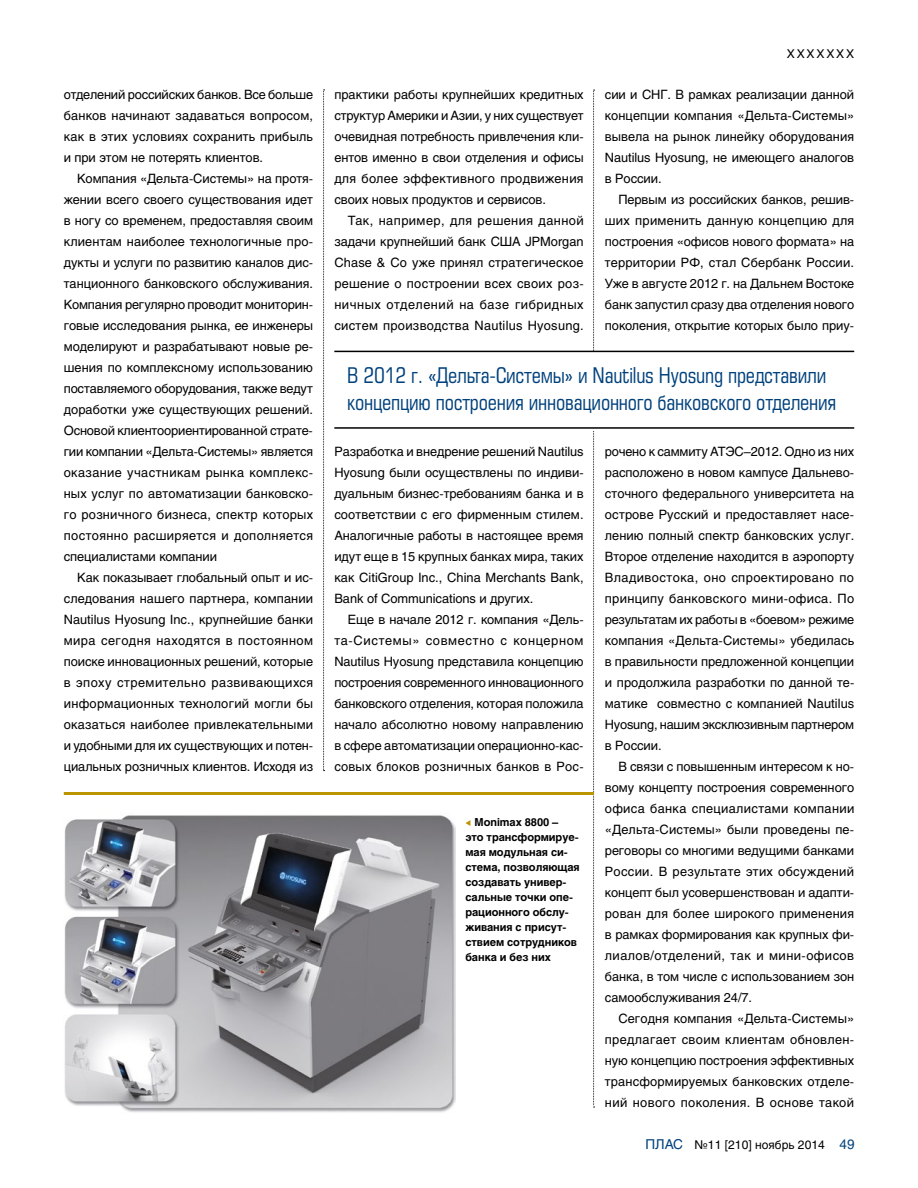
<style>
.page{position:relative;width:918px;height:1188px;background:#fff}
.page>*{position:absolute;margin:0;border:0;box-sizing:border-box;transform-origin:0 0}
.t1{font:21px/27px "Europe Condensed C";letter-spacing:-.01em;color:#00417c}
.t2{font:12.75px/21px "Helios C";letter-spacing:-.005em;color:#000;text-align:justify}
.t3{font:12px "Helios C";color:#000}
.t4{font:12px "Helios C";letter-spacing:.15em;color:#000}
.t5{font:700 10.95px/15px "Helios C";letter-spacing:-.005em;color:#000}
.s1{font-size:13.5px;color:#00417c}
</style>
<div class="page">
<svg style="left:593px;top:90px;width:2px;height:1018px"></svg>
<svg style="left:323px;top:90px;width:2px;height:681px"></svg>
<img style="left:64px;top:815px;width:392px;height:298px">
<div style="left:334px;top:351px;width:520px;height:79px;background:#fff"></div>
<hr style="left:334px;top:351px;width:520px;height:1px;background:#000">
<hr style="left:334px;top:427px;width:520px;height:2px;background:#000">
<hr style="left:64px;top:792px;width:530px;height:3px;background:#bb9500">
<svg style="left:465px;top:820px;width:5px;height:6px"></svg>
<p class="t2" style="left:64px;top:84px;width:251px">отделений российских банков. Все больше банков начинают задаваться вопросом, как в этих условиях сохранить прибыль и при этом не потерять клиентов.</p>
<p class="t2" style="left:64px;top:168px;width:251px;text-indent:14px">Компания «Дельта-Системы» на протя&shy;жении всего своего существования идет в ногу со временем, предоставляя своим клиентам наиболее технологичные про&shy;дукты и услуги по развитию каналов дис&shy;танционного банковского обслуживания.<br>Компания регулярно проводит мониторин&shy;говые исследования рынка, ее инженеры моделируют и разрабатывают новые ре&shy;шения по комплексному использованию поставляемого оборудования, также ведут доработки уже существующих решений.<br>Основой клиентоориентированной страте&shy;гии компании «Дельта-Системы» является оказание участникам рынка комплекс&shy;ных услуг по автоматизации банковско&shy;го розничного бизнеса, спектр которых постоянно расширяется и дополняется специалистами компании</p>
<p class="t2" style="left:64px;top:567px;width:251px;text-indent:14px">Как показывает глобальный опыт и ис&shy;следования нашего партнера, компании Nautilus Hyosung Inc., крупнейшие банки мира сегодня находятся в постоянном поиске инновационных решений, которые в эпоху стремительно развивающихся информационных технологий могли бы оказаться наиболее привлекательными и удобными для их существующих и потен&shy;циальных розничных клиентов. Исходя из</p>
<p class="t2" style="left:334px;top:84px;width:251px">практики работы крупнейших кредитных структур Америки и Азии, у них существует очевидная потребность привлечения кли&shy;ентов именно в свои отделения и офисы для более эффективного продвижения своих новых продуктов и сервисов.</p>
<p class="t2" style="left:334px;top:210px;width:251px;text-indent:14px">Так, например, для решения данной задачи крупнейший банк США JPMorgan Chase &amp; Co уже принял стратегическое решение о построении всех своих роз&shy;ничных отделений на базе гибридных систем производства Nautilus Hyosung.</p>
<p class="t4" style="left:787px;top:47px;width:69px">XXXXXXX</p>
<p class="t2" style="left:605px;top:84px;width:251px">сии и СНГ. В рамках реализации данной концепции компания «Дельта-Системы» вывела на рынок линейку оборудования Nautilus Hyosung, не имеющего аналогов в России.</p>
<p class="t2" style="left:605px;top:189px;width:251px;text-indent:14px">Первым из российских банков, решив&shy;ших применить данную концепцию для построения «офисов нового формата» на территории РФ, стал Сбербанк России.<br>Уже в августе 2012 г. на Дальнем Востоке банк запустил сразу два отделения нового поколения, открытие которых было приу-</p>
<h1 class="t1" style="left:347px;top:362px;width:491px">В 2012 г. «Дельта-Системы» и Nautilus Hyosung представили концепцию построения инновационного банковского отделения</h1>
<p class="t2" style="left:334px;top:441px;width:251px">Разработка и внедрение решений Nautilus Hyosung были осуществлены по индиви&shy;дуальным бизнес-требованиям банка и в соответствии с его фирменным стилем.<br>Аналогичные работы в настоящее время идут еще в 15 крупных банках мира, таких как CitiGroup Inc., China Merchants Bank, Bank of Communications и других.</p>
<p class="t2" style="left:334px;top:609px;width:251px;text-indent:14px">Еще в начале 2012 г. компания «Дель&shy;та-Системы» совместно с концерном Nautilus Hyosung представила концепцию построения современного инновационного банковского отделения, которая положила начало абсолютно новому направлению в сфере автоматизации операционно-кас&shy;совых блоков розничных банков в Рос-</p>
<p class="t5" style="left:465px;top:815px;width:116px;text-indent:9px">Monimax 8800 –<br>это трансформируе&shy;мая модульная си&shy;стема, позволяющая создавать универ&shy;сальные точки опе&shy;рационного обслу&shy;живания с присут&shy;ствием сотрудников банка и без них</p>
<p class="t2" style="left:605px;top:441px;width:251px">рочено к саммиту АТЭС–2012. Одно из них расположено в новом кампусе Дальнево&shy;сточного федерального университета на острове Русский и предоставляет насе&shy;лению полный спектр банковских услуг.<br>Второе отделение находится в аэропорту Владивостока, оно спроектировано по принципу банковского мини-офиса. По результатам их работы в «боевом» режиме компания «Дельта-Системы» убедилась в правильности предложенной концепции и продолжила разработки по данной те&shy;матике совместно с компанией Nautilus Hyosung, нашим эксклюзивным партнером в России.</p>
<p class="t2" style="left:605px;top:756px;width:251px;text-indent:14px">В связи с повышенным интересом к но&shy;вому концепту построения современного офиса банка специалистами компании «Дельта-Системы» были проведены пе&shy;реговоры со многими ведущими банками России. В результате этих обсуждений концепт был усовершенствован и адапти&shy;рован для более широкого применения в рамках формирования как крупных фи&shy;лиалов/отделений, так и мини-офисов банка, в том числе с использованием зон самообслуживания 24/7.</p>
<p class="t2" style="left:605px;top:1008px;width:251px;text-indent:14px">Сегодня компания «Дельта-Системы» предлагает своим клиентам обновлен&shy;ную концепцию построения эффективных трансформируемых банковских отделе&shy;ний нового поколения. В основе такой</p>
<p class="t3" style="left:646px;top:1138px;width:211px"><span class="s1">ПЛАС</span> №11 [210] ноябрь 2014 <span class="s1">49</span></p>
</div>
